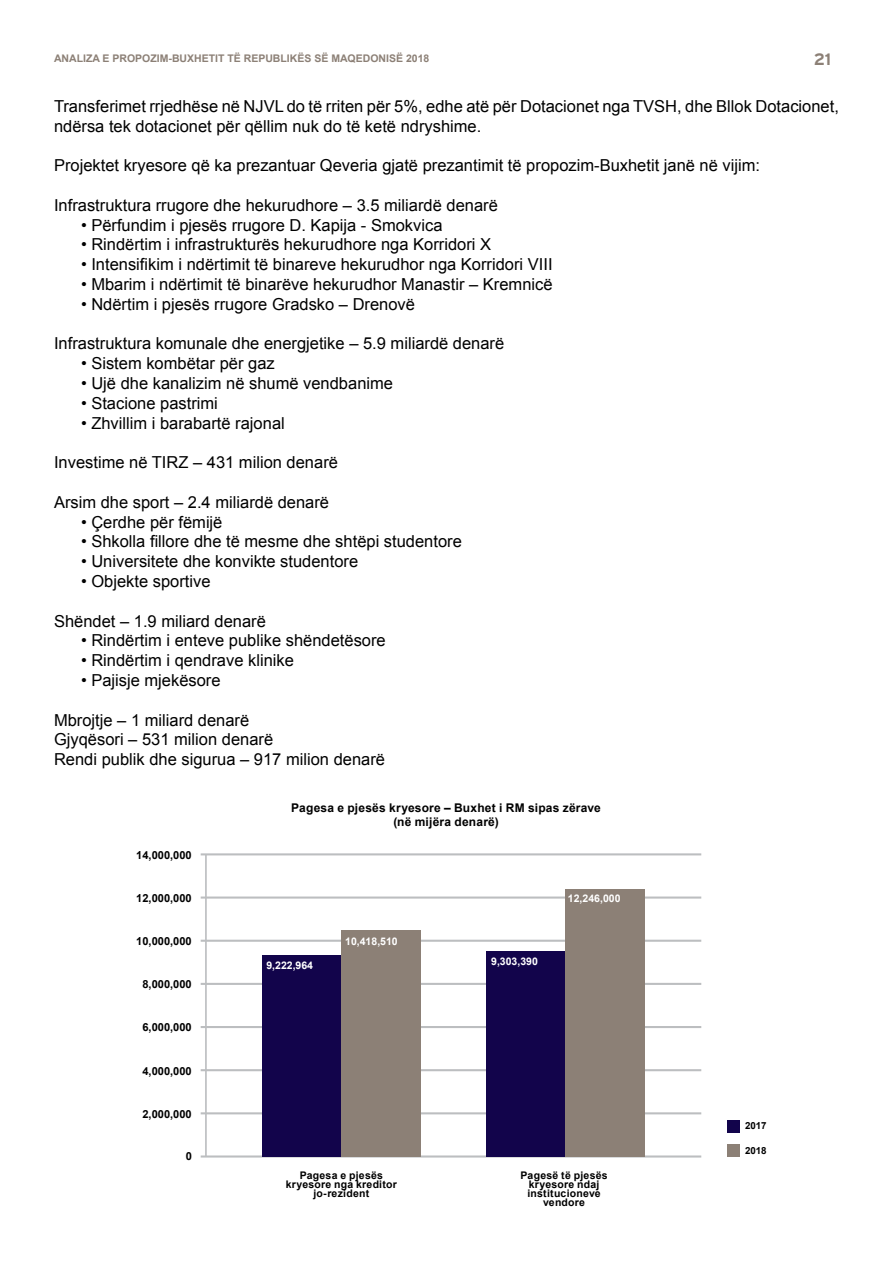
<style>
.page{position:relative;width:893px;height:1263px;background:#fff}
.page>*{position:absolute;margin:0;border:0;box-sizing:border-box;transform-origin:0 0}
.t1{font:16.5px/19.8px "Arial";color:#000}
.t2{font:700 16.5px "Interstate";color:#8c8076}
.t3{font:700 12px/14.4px "Arial";letter-spacing:.015em;color:#000;text-align:center}
.t4{font:700 11.1px "Arial";color:#000}
.t5{font:700 10.5px/9px "Arial";letter-spacing:.02em;color:#000;text-align:center}
.t6{font:700 10.5px "Arial";color:#8c8076}
.t7{font:700 10.5px "Arial";color:#fff}
.t8{font:700 9.75px "Arial";color:#000}
</style>
<div class="page">
<hr style="left:201px;top:1155px;width:500px;height:2px;background:#bcbec0">
<hr style="left:201px;top:1112px;width:500px;height:2px;background:#bcbec0">
<hr style="left:201px;top:1069px;width:500px;height:2px;background:#bcbec0">
<hr style="left:201px;top:1026px;width:500px;height:2px;background:#bcbec0">
<hr style="left:201px;top:983px;width:500px;height:2px;background:#bcbec0">
<hr style="left:201px;top:940px;width:500px;height:2px;background:#bcbec0">
<hr style="left:201px;top:896px;width:500px;height:2px;background:#bcbec0">
<hr style="left:201px;top:853px;width:500px;height:2px;background:#bcbec0">
<hr style="left:205px;top:854px;width:2px;height:302px;background:#bcbec0">
<div style="left:263px;top:955px;width:79px;height:201px;background:#12044b"></div>
<div style="left:342px;top:930px;width:79px;height:226px;background:#8c8076"></div>
<div style="left:486px;top:951px;width:79px;height:205px;background:#12044b"></div>
<div style="left:565px;top:889px;width:79px;height:267px;background:#8c8076"></div>
<div style="left:727px;top:1120px;width:13px;height:12px;background:#12044b"></div>
<div style="left:727px;top:1145px;width:13px;height:12px;background:#8c8076"></div>
<p class="t6" style="left:54px;top:51px;width:377px">ANALIZA E PROPOZIM-BUXHETIT TË REPUBLIKËS SË MAQEDONISË 2018</p>
<p class="t2" style="left:814px;top:50px;width:19px">21</p>
<p class="t1" style="left:54px;top:96px;width:786px">Transferimet rrjedhëse në NJVL do të rriten për 5%, edhe atë për Dotacionet nga TVSH, dhe Bllok Dotacionet, ndërsa tek dotacionet për qëllim nuk do të ketë ndryshime.</p>
<p class="t1" style="left:54px;top:156px;width:708px">Projektet kryesore që ka prezantuar Qeveria gjatë prezantimit të propozim-Buxhetit janë në vijim:</p>
<p class="t1" style="left:54px;top:195px;width:445px">Infrastruktura rrugore dhe hekurudhore – 3.5 miliardë denarë</p>
<p class="t1" style="left:81px;top:215px;width:363px">• Përfundim i pjesës rrugore D. Kapija - Smokvica</p>
<p class="t1" style="left:81px;top:235px;width:412px">• Rindërtim i infrastrukturës hekurudhore nga Korridori X</p>
<p class="t1" style="left:81px;top:255px;width:473px">• Intensifikim i ndërtimit të binareve hekurudhor nga Korridori VIII</p>
<p class="t1" style="left:81px;top:274px;width:473px">• Mbarim i ndërtimit të binarëve hekurudhor Manastir – Kremnicë</p>
<p class="t1" style="left:81px;top:294px;width:336px">• Ndërtim i pjesës rrugore Gradsko – Drenovë</p>
<p class="t1" style="left:54px;top:334px;width:452px">Infrastruktura komunale dhe energjetike – 5.9 miliardë denarë</p>
<p class="t1" style="left:81px;top:354px;width:195px">• Sistem kombëtar për gaz</p>
<p class="t1" style="left:81px;top:373px;width:314px">• Ujë dhe kanalizim në shumë vendbanime</p>
<p class="t1" style="left:81px;top:393px;width:138px">• Stacione pastrimi</p>
<p class="t1" style="left:81px;top:413px;width:205px">• Zhvillim i barabartë rajonal</p>
<p class="t1" style="left:54px;top:453px;width:285px">Investime në TIRZ – 431 milion denarë</p>
<p class="t1" style="left:54px;top:492px;width:277px">Arsim dhe sport – 2.4 miliardë denarë</p>
<p class="t1" style="left:81px;top:512px;width:143px">• Çerdhe për fëmijë</p>
<p class="t1" style="left:81px;top:532px;width:382px">• Shkolla fillore dhe të mesme dhe shtëpi studentore</p>
<p class="t1" style="left:81px;top:552px;width:279px">• Universitete dhe konvikte studentore</p>
<p class="t1" style="left:81px;top:571px;width:131px">• Objekte sportive</p>
<p class="t1" style="left:54px;top:611px;width:213px">Shëndet – 1.9 miliard denarë</p>
<p class="t1" style="left:81px;top:631px;width:306px">• Rindërtim i enteve publike shëndetësore</p>
<p class="t1" style="left:81px;top:651px;width:214px">• Rindërtim i qendrave klinike</p>
<p class="t1" style="left:81px;top:670px;width:141px">• Pajisje mjekësore</p>
<p class="t1" style="left:54px;top:710px;width:333px">Mbrojtje – 1 miliard denarë<br>Gjyqësori – 531 milion denarë<br>Rendi publik dhe sigurua – 917 milion denarë</p>
<p class="t3" style="left:291px;top:801px;width:311px">Pagesa e pjesës kryesore ‒ Buxhet i RM sipas zërave (në mijëra denarë)</p>
<p class="t4" style="left:136px;top:847px;width:57px">14,000,000</p>
<p class="t4" style="left:136px;top:890px;width:57px">12,000,000</p>
<p class="t4" style="left:136px;top:934px;width:57px">10,000,000</p>
<p class="t4" style="left:142px;top:977px;width:51px">8,000,000</p>
<p class="t4" style="left:142px;top:1020px;width:51px">6,000,000</p>
<p class="t4" style="left:142px;top:1064px;width:51px">4,000,000</p>
<p class="t4" style="left:142px;top:1106px;width:51px">2,000,000</p>
<p class="t4" style="left:186px;top:1149px;width:8px">0</p>
<p class="t7" style="left:266px;top:958px;width:48px">9,222,964</p>
<p class="t7" style="left:345px;top:934px;width:54px">10,418,510</p>
<p class="t7" style="left:491px;top:954px;width:48px">9,303,390</p>
<p class="t7" style="left:568px;top:891px;width:54px">12,246,000</p>
<p class="t5" style="left:286px;top:1171px;width:113px">Pagesa e pjesës kryesore nga kreditor jo-rezident</p>
<p class="t5" style="left:521px;top:1171px;width:89px">Pagesë të pjesës kryesore ndaj institucioneve vendore</p>
<p class="t8" style="left:745px;top:1119px;width:23px">2017</p>
<p class="t8" style="left:745px;top:1144px;width:23px">2018</p>
</div>
